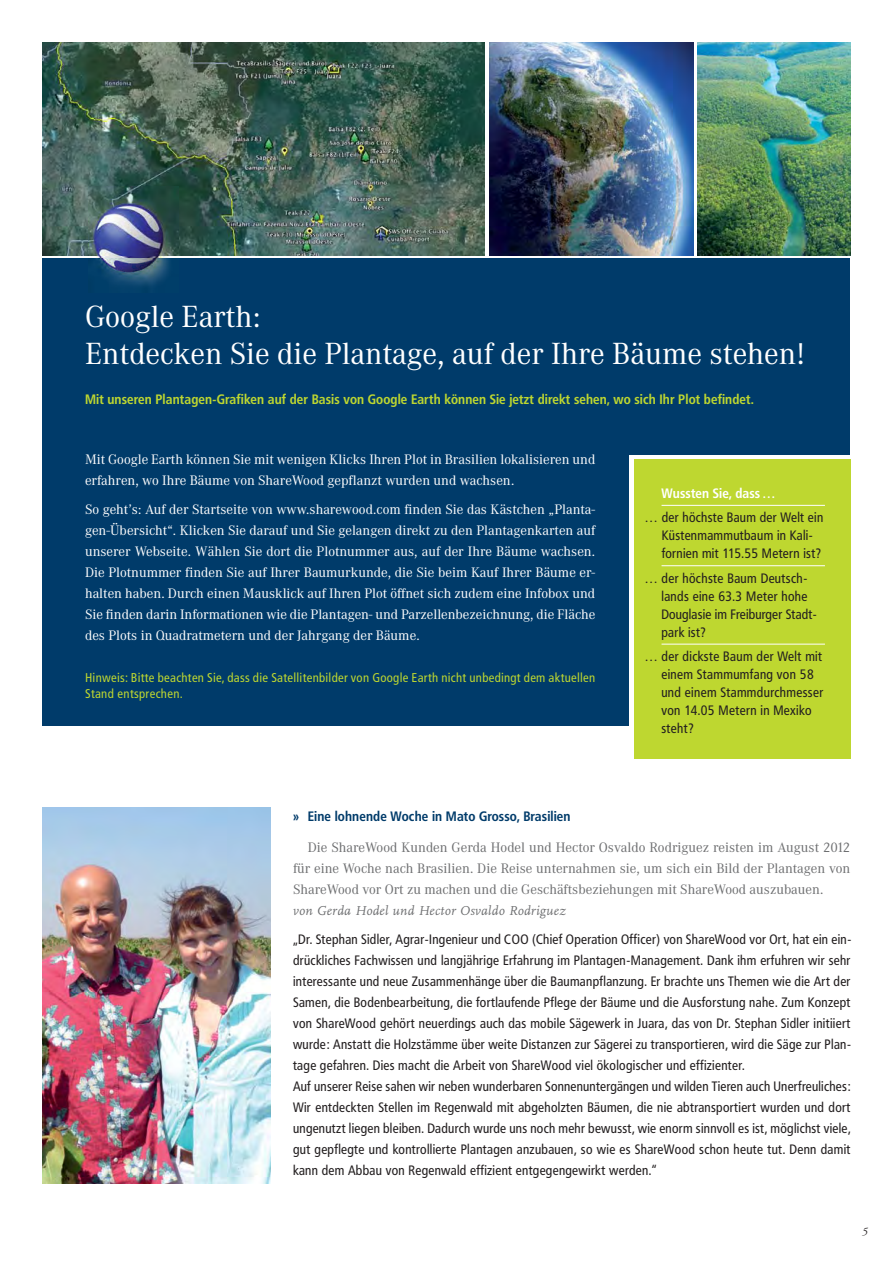
<style>
.page{position:relative;width:893px;height:1263px;background:#fff}
.page>*{position:absolute;margin:0;border:0;box-sizing:border-box;transform-origin:0 0}
.t1{font:30px/37.5px "Corporate ABQ";color:#fff}
.t2{font:13.5px/21px "Frutiger Condensed BQ";letter-spacing:.025em;color:#231f20}
.t3{font:13.5px/21px "Corporate ABQ";color:#fff}
.t4{font:13.5px/21px "Corporate ABQ";color:#6d6e70;text-align:justify}
.t5{font:700 13.5px "Frutiger Condensed BQ";letter-spacing:.01em;color:#bed730}
.t6{font:700 13.5px "Frutiger Condensed BQ";letter-spacing:.01em;color:#003b6a}
.t7{font:italic 13.5px "Scala";letter-spacing:.025em;color:#6d6e70}
.t8{font:700 13.5px "Frutiger Condensed BQ";letter-spacing:.01em;color:#fff}
.t9{font:condensed 12.75px/16.5px "Frutiger";letter-spacing:.02em;color:#bed730}
.t10{font:italic 11.25px "Adobe Garamond Pro";color:#231f20}
</style>
<div class="page">
<div style="left:43px;top:259px;width:807px;height:467px;background:#003b6a"></div>
<div style="left:629px;top:455px;width:221px;height:323px;background:#fff"></div>
<img style="left:43px;top:43px;width:442px;height:212px">
<div style="left:634px;top:459px;width:216px;height:299px;background:#bed730"></div>
<hr style="left:661px;top:505px;width:164px;height:1px;background:#fff">
<hr style="left:661px;top:565px;width:164px;height:1px;background:#fff">
<hr style="left:661px;top:644px;width:164px;height:1px;background:#fff">
<img style="left:43px;top:808px;width:227px;height:376px">
<img style="left:88px;top:186px;width:91px;height:100px">
<img style="left:489px;top:43px;width:204px;height:212px">
<img style="left:697px;top:43px;width:153px;height:212px">
<h1 class="t1" style="left:85px;top:300px;width:721px">Google Earth:<br>Entdecken Sie die Plantage, auf der Ihre Bäume stehen!</h1>
<p class="t5" style="left:85px;top:394px;width:670px">Mit unseren Plantagen-Grafiken auf der Basis von Google Earth können Sie jetzt direkt sehen, wo sich Ihr Plot befindet.</p>
<p class="t3" style="left:85px;top:450px;width:512px">Mit Google Earth können Sie mit wenigen Klicks Ihren Plot in Brasilien lokalisieren und erfahren, wo Ihre Bäume von ShareWood gepflanzt wurden und wachsen.</p>
<p class="t3" style="left:85px;top:500px;width:512px;text-align:justify">So geht’s: Auf der Startseite von www.sharewood.com finden Sie das Kästchen „Planta&shy;gen-Übersicht“. Klicken Sie darauf und Sie gelangen direkt zu den Plantagenkarten auf unserer Webseite. Wählen Sie dort die Plotnummer aus, auf der Ihre Bäume wachsen.<br>Die Plotnummer finden Sie auf Ihrer Baumurkunde, die Sie beim Kauf Ihrer Bäume er&shy;halten haben. Durch einen Mausklick auf Ihren Plot öffnet sich zudem eine Infobox und Sie finden darin Informationen wie die Plantagen- und Parzellenbezeichnung, die Fläche des Plots in Quadratmetern und der Jahrgang der Bäume.</p>
<p class="t9" style="left:85px;top:670px;width:512px">Hinweis: Bitte beachten Sie, dass die Satellitenbilder von Google Earth nicht unbedingt dem aktuellen<br>Stand entsprechen.</p>
<p class="t8" style="left:661px;top:488px;width:116px">Wussten Sie, dass …</p>
<p class="t2" style="left:662px;top:510px;width:163px;line-height:18px;text-indent:-17px">… der höchste Baum der Welt ein<br>Küstenmammutbaum in Kali&shy;fornien mit 115.55 Metern ist?</p>
<p class="t2" style="left:661px;top:570px;width:157px;line-height:18px;text-indent:-17px">… der höchste Baum Deutsch&shy;lands eine 63.3 Meter hohe<br>Douglasie im Freiburger Stadt&shy;park ist?</p>
<p class="t2" style="left:661px;top:648px;width:163px;line-height:18px;text-indent:-17px">… der dickste Baum der Welt mit einem Stammumfang von 58 und einem Stammdurchmesser von 14.05 Metern in Mexiko steht?</p>
<p class="t6" style="left:293px;top:811px;width:279px">» Eine lohnende Woche in Mato Grosso, Brasilien</p>
<p class="t4" style="left:293px;top:838px;width:559px;text-indent:15px">Die ShareWood Kunden Gerda Hodel und Hector Osvaldo Rodriguez reisten im August 2012 für eine Woche nach Brasilien. Die Reise unternahmen sie, um sich ein Bild der Plantagen von ShareWood vor Ort zu machen und die Geschäftsbeziehungen mit ShareWood auszubauen.</p>
<p class="t7" style="left:293px;top:905px;width:274px">von Gerda Hodel und Hector Osvaldo Rodriguez</p>
<p class="t2" style="left:293px;top:930px;width:560px">„Dr. Stephan Sidler, Agrar-Ingenieur und COO (Chief Operation Officer) von ShareWood vor Ort, hat ein ein&shy;drückliches Fachwissen und langjährige Erfahrung im Plantagen-Management. Dank ihm erfuhren wir sehr interessante und neue Zusammenhänge über die Baumanpflanzung. Er brachte uns Themen wie die Art der Samen, die Bodenbearbeitung, die fortlaufende Pflege der Bäume und die Ausforstung nahe. Zum Konzept von ShareWood gehört neuerdings auch das mobile Sägewerk in Juara, das von Dr. Stephan Sidler initiiert wurde: Anstatt die Holzstämme über weite Distanzen zur Sägerei zu transportieren, wird die Säge zur Plan&shy;tage gefahren. Dies macht die Arbeit von ShareWood viel ökologischer und effizienter.<br>Auf unserer Reise sahen wir neben wunderbaren Sonnenuntergängen und wilden Tieren auch Unerfreuliches:<br>Wir entdeckten Stellen im Regenwald mit abgeholzten Bäumen, die nie abtransportiert wurden und dort ungenutzt liegen bleiben. Dadurch wurde uns noch mehr bewusst, wie enorm sinnvoll es ist, möglichst viele, gut gepflegte und kontrollierte Plantagen anzubauen, so wie es ShareWood schon heute tut. Denn damit kann dem Abbau von Regenwald effizient entgegengewirkt werden.“</p>
<p class="t10" style="left:862px;top:1224px;width:7px">5</p>
</div>
